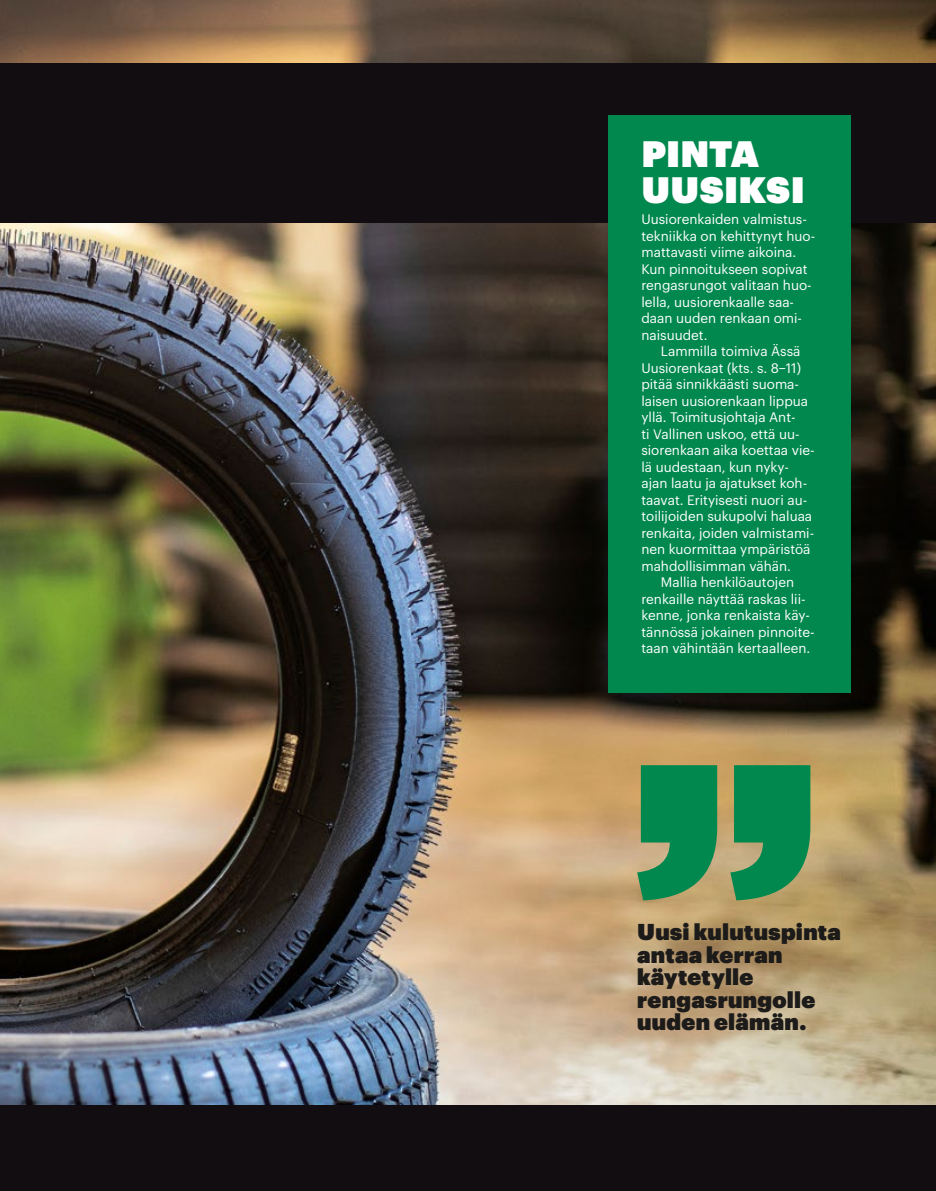
<style>
.page{position:relative;width:936px;height:1191px;background:#fff}
.page>*{position:absolute;margin:0;border:0;box-sizing:border-box;transform-origin:0 0}
.t1{font:36px/36px "Graphik Super";letter-spacing:.01em;color:#fff}
.t2{font:22.5px/22.5px "Graphik Super";letter-spacing:.015em;color:#1c1b1a}
.t3{font:13.5px/16.5px "Graphik";color:#fff}
</style>
<div class="page">
<img style="left:0;top:0;width:935px;height:1105px">
<div style="left:0;top:1105px;width:935px;height:86px;background:#120d11"></div>
<div style="left:0;top:64px;width:935px;height:159px;background:#120d11"></div>
<div style="left:608px;top:116px;width:242px;height:577px;background:#00884e"></div>
<svg style="left:637px;top:765px;width:173px;height:135px;background:#328f57"></svg>
<h1 class="t1" style="left:641px;top:133px;width:165px">PINTA<br>UUSIKSI</h1>
<p class="t3" style="left:641px;top:210px;width:175px">Uusiorenkaiden valmistus&shy;tekniikka on kehittynyt huo&shy;mattavasti viime aikoina.<br>Kun pinnoitukseen sopivat rengasrungot valitaan huo&shy;lella, uusiorenkaalle saa&shy;daan uuden renkaan omi&shy;naisuudet.</p>
<p class="t3" style="left:661px;top:342px;width:141px">Lammilla toimiva Ässä</p>
<p class="t3" style="left:641px;top:358px;width:161px">Uusiorenkaat (kts. s. 8–11)</p>
<p class="t3" style="left:641px;top:375px;width:159px">pitää sinnikkäästi suoma-</p>
<p class="t3" style="left:641px;top:391px;width:168px">laisen uusiorenkaan lippua</p>
<p class="t3" style="left:641px;top:408px;width:156px">yllä. Toimitusjohtaja Ant-</p>
<p class="t3" style="left:641px;top:424px;width:160px">ti Vallinen uskoo, että uu-</p>
<p class="t3" style="left:641px;top:441px;width:175px">siorenkaan aika koettaa vie-</p>
<p class="t3" style="left:641px;top:457px;width:149px">lä uudestaan, kun nyky-</p>
<p class="t3" style="left:641px;top:474px;width:167px">ajan laatu ja ajatukset koh-</p>
<p class="t3" style="left:641px;top:490px;width:167px">taavat. Erityisesti nuori au-</p>
<p class="t3" style="left:641px;top:507px;width:172px">toilijoiden sukupolvi haluaa</p>
<p class="t3" style="left:641px;top:523px;width:174px">renkaita, joiden valmistami-</p>
<p class="t3" style="left:641px;top:540px;width:171px">nen kuormittaa ympäristöä</p>
<p class="t3" style="left:641px;top:556px;width:151px">mahdollisimman vähän.</p>
<p class="t3" style="left:661px;top:573px;width:135px">Mallia henkilöautojen</p>
<p class="t3" style="left:641px;top:589px;width:166px">renkaille näyttää raskas lii-</p>
<p class="t3" style="left:641px;top:606px;width:170px">kenne, jonka renkaista käy-</p>
<p class="t3" style="left:641px;top:622px;width:175px">tännössä jokainen pinnoite-</p>
<p class="t3" style="left:641px;top:639px;width:170px">taan vähintään kertaalleen.</p>
<h2 class="t2" style="left:637px;top:918px;width:205px">Uusi kulutuspinta antaa kerran käytetylle rengasrungolle uuden elämän.</h2>
</div>
